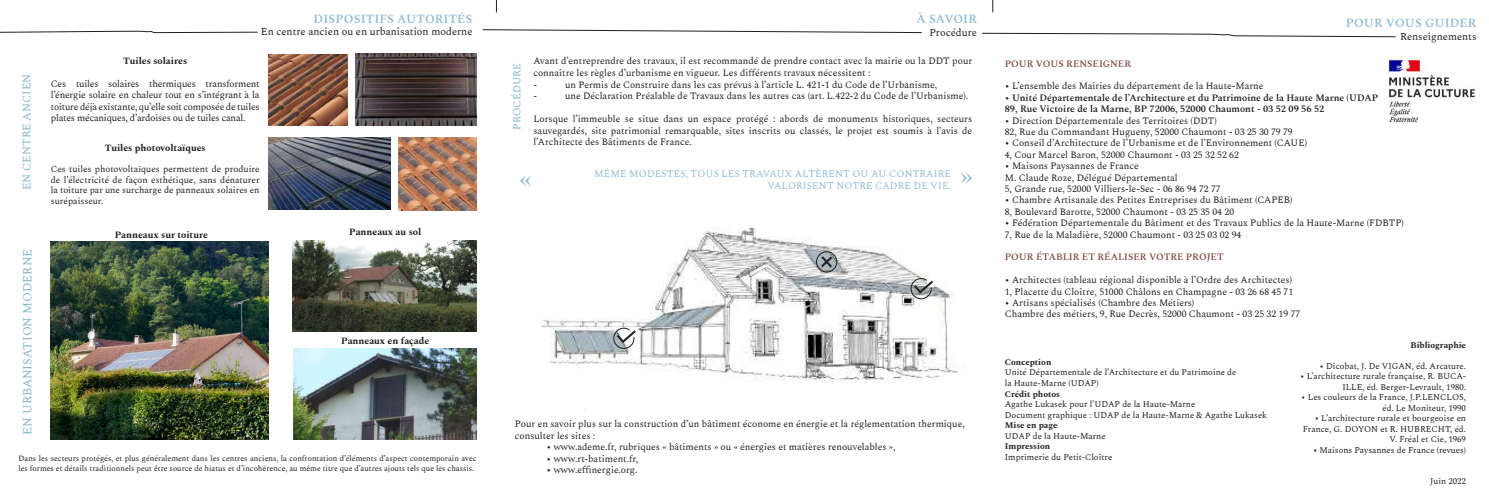
<style>
.page{position:relative;width:1489px;height:497px;background:#fff}
.page>*{position:absolute;margin:0;border:0;box-sizing:border-box;transform-origin:0 0}
.t1{font:28.18px "Spectral";color:#92bcd2}
.t2{font:600 12.25px "Spectral";letter-spacing:.01em;color:#92bcd2}
.t3{font:12.25px "Spectral";color:#85b7cc}
.t4{font:11.38px "Spectral";color:#85b7cc}
.t5{font:10.5px "Spectral";color:#231f20}
.t6{font:10.5px "Spectral";color:#85b7cc}
.t7{font:9.97px/12px "Spectral";letter-spacing:.01em;color:#92bcd2;text-align:right}
.t8{font:9.62px/11.4px "Spectral";color:#231f20}
.t9{font:600 9.62px/11.4px "Spectral";color:#231f20}
.t10{font:700 9.62px "Spectral";color:#231f20}
.t11{font:600 9.62px "Spectral";color:#844b49}
.t12{font:9.19px/10.5px "Spectral";color:#231f20;text-align:justify}
.t13{font:8.75px/10.5px "Spectral";color:#231f20;text-align:right}
.t14{font:700 8.75px "Spectral";color:#231f20}
.t15{font:7.88px/9.5px "Spectral";color:#231f20}
</style>
<div class="page">
<img style="left:269px;top:54px;width:78px;height:71px">
<img style="left:269px;top:137px;width:121px;height:72px">
<img style="left:355px;top:54px;width:122px;height:71px">
<img style="left:398px;top:137px;width:79px;height:73px">
<img style="left:293px;top:240px;width:184px;height:91px">
<img style="left:293px;top:348px;width:184px;height:91px">
<img style="left:541px;top:227px;width:417px;height:154px">
<div style="left:816px;top:251px;width:21px;height:21px;border:1px solid #231f20;border-radius:50%"></div>
<svg style="left:818px;top:254px;width:16px;height:15px"></svg>
<div style="left:613px;top:327px;width:21px;height:21px;border:1px solid #231f20;border-radius:50%"></div>
<svg style="left:614px;top:328px;width:24px;height:17px"></svg>
<div style="left:910px;top:278px;width:21px;height:21px;border:1px solid #231f20;border-radius:50%"></div>
<svg style="left:911px;top:278px;width:24px;height:17px"></svg>
<svg style="left:482px;top:29px;width:440px;height:4px"></svg>
<svg style="left:982px;top:32px;width:414px;height:6px"></svg>
<img style="left:51px;top:241px;width:218px;height:198px">
<img style="left:1388px;top:56px;width:87px;height:67px">
<svg style="left:0;top:30px;width:258px;height:3px"></svg>
<svg style="left:496px;top:0;width:1px;height:12px"></svg>
<svg style="left:992px;top:0;width:1px;height:12px"></svg>
<p class="t4" style="left:18px;top:190px;width:118px;rotate:-90deg">EN CENTRE ANCIEN</p>
<p class="t3" style="left:18px;top:434px;width:188px;rotate:-90deg">EN URBANISATION MODERNE</p>
<p class="t2" style="left:313px;top:10px;width:160px">DISPOSITIFS AUTORITÉS</p>
<p class="t5" style="left:261px;top:24px;width:213px">En centre ancien ou en urbanisation moderne</p>
<p class="t10" style="left:123px;top:54px;width:65px">Tuiles solaires</p>
<p class="t8" style="left:51px;top:77px;width:210px;text-align:justify">Ces tuiles solaires thermiques transforment l’énergie solaire en chaleur tout en s’intégrant à la toiture déjà existante, qu’elle soit composée de tuiles plates mécaniques, d’ardoises ou de tuiles canal.</p>
<p class="t10" style="left:105px;top:140px;width:103px">Tuiles photovoltaïques</p>
<p class="t12" style="left:51px;top:163px;width:210px">Ces tuiles photovoltaïques permettent de produire de l’électricité de façon esthétique, sans dénaturer la toiture par une surcharge de panneaux solaires en surépaisseur.</p>
<p class="t10" style="left:115px;top:227px;width:95px">Panneaux sur toiture</p>
<p class="t10" style="left:349px;top:224px;width:74px">Panneaux au sol</p>
<p class="t10" style="left:341px;top:334px;width:90px">Panneaux en façade</p>
<p class="t15" style="left:18px;top:452px;width:459px">Dans les secteurs protégés, et plus généralement dans les centres anciens, la confrontation d’éléments d’aspect contemporain avec les formes et détails traditionnels peut être source de hiatus et d’incohérence, au même titre que d’autres ajouts tels que les chassis.</p>
<p class="t6" style="left:509px;top:130px;width:69px;rotate:-90deg">PROCÉDURE</p>
<p class="t2" style="left:916px;top:10px;width:62px">À SAVOIR</p>
<p class="t5" style="left:929px;top:24px;width:49px">Procédure</p>
<p class="t8" style="left:533px;top:55px;width:440px">Avant d’entreprendre des travaux, il est recommandé de prendre contact avec la mairie ou la DDT pour connaître les règles d’urbanisme en vigueur. Les différents travaux nécessitent :<br>-</p>
<p class="t8" style="left:565px;top:78px;width:374px">un Permis de Construire dans les cas prévus à l’article L. 421-1 du Code de l’Urbanisme,</p>
<p class="t8" style="left:533px;top:89px;width:5px">-</p>
<p class="t8" style="left:565px;top:89px;width:404px">une Déclaration Préalable de Travaux dans les autres cas (art. L.422-2 du Code de l’Urbanisme).</p>
<p class="t8" style="left:533px;top:112px;width:440px;text-align:justify">Lorsque l’immeuble se situe dans un espace protégé : abords de monuments historiques, secteurs sauvegardés, site patrimonial remarquable, sites inscrits ou classés, le projet est soumis à l’avis de l’Architecte des Bâtiments de France.</p>
<h1 class="t1" style="left:519px;top:159px;width:14px">«</h1>
<p class="t7" style="left:594px;top:167px;width:358px">MÊME MODESTES, TOUS LES TRAVAUX ALTÈRENT OU AU CONTRAIRE<br>VALORISENT NOTRE CADRE DE VIE.</p>
<h1 class="t1" style="left:972px;top:199px;width:14px;rotate:-180deg">«</h1>
<p class="t8" style="left:515px;top:417px;width:451px">Pour en savoir plus sur la construction d’un bâtiment économe en énergie et la réglementation thermique, consulter les sites :</p>
<p class="t8" style="left:546px;top:440px;width:350px">• www.ademe.fr, rubriques « bâtiments » ou « énergies et matières renouvelables »,</p>
<p class="t8" style="left:546px;top:451px;width:93px">• www.rt-batiment.fr,</p>
<p class="t8" style="left:546px;top:463px;width:92px">• www.effinergie.org.</p>
<p class="t2" style="left:1345px;top:14px;width:132px">POUR VOUS GUIDER</p>
<p class="t5" style="left:1399px;top:29px;width:78px">Renseignements</p>
<p class="t11" style="left:1004px;top:56px;width:128px">POUR VOUS RENSEIGNER</p>
<p class="t8" style="left:1004px;top:80px;width:260px">• L’ensemble des Mairies du département de la Haute-Marne</p>
<p class="t9" style="left:1004px;top:91px;width:377px">• Unité Départementale de l’Architecture et du Patrimoine de la Haute Marne (UDAP)<br>89, Rue Victoire de la Marne, BP 72006, 52000 Chaumont - 03 52 09 56 52</p>
<p class="t8" style="left:1004px;top:114px;width:289px">• Direction Départementale des Territoires (DDT)<br>82, Rue du Commandant Hugueny, 52000 Chaumont - 03 25 30 79 79</p>
<p class="t8" style="left:1004px;top:137px;width:304px">• Conseil d’Architecture de l’Urbanisme et de l’Environnement (CAUE)<br>4, Cour Marcel Baron, 52000 Chaumont - 03 25 32 52 62</p>
<p class="t8" style="left:1004px;top:159px;width:217px">• Maisons Paysannes de France<br>M. Claude Roze, Délégué Départemental<br>5, Grande rue, 52000 Villiers-le-Sec - 06 86 94 72 77</p>
<p class="t8" style="left:1004px;top:193px;width:289px">• Chambre Artisanale des Petites Entreprises du Bâtiment (CAPEB)<br>8, Boulevard Barotte, 52000 Chaumont - 03 25 35 04 20</p>
<p class="t8" style="left:1004px;top:216px;width:400px">• Fédération Départementale du Bâtiment et des Travaux Publics de la Haute-Marne (FDBTP)<br>7, Rue de la Maladière, 52000 Chaumont - 03 25 03 02 94</p>
<p class="t11" style="left:1004px;top:250px;width:220px">POUR ÉTABLIR ET RÉALISER VOTRE PROJET</p>
<p class="t8" style="left:1004px;top:273px;width:290px">• Architectes (tableau régional disponible à l’Ordre des Architectes)<br>1, Placette du Cloître, 51000 Châlons en Champagne - 03 26 68 45 71</p>
<p class="t8" style="left:1004px;top:296px;width:297px">• Artisans spécialisés (Chambre des Métiers)<br>Chambre des métiers, 9, Rue Decrès, 52000 Chaumont - 03 25 32 19 77</p>
<p class="t14" style="left:1004px;top:355px;width:48px">Conception</p>
<p class="t13" style="left:1004px;top:366px;width:233px;text-align:left">Unité Départementale de l’Architecture et du Patrimoine de la Haute-Marne (UDAP)</p>
<p class="t14" style="left:1004px;top:387px;width:57px">Crédit photos</p>
<p class="t13" style="left:1004px;top:398px;width:264px;text-align:left">Agathe Lukasek pour l’UDAP de la Haute-Marne<br>Document graphique : UDAP de la Haute-Marne &amp; Agathe Lukasek</p>
<p class="t14" style="left:1004px;top:418px;width:54px">Mise en page</p>
<p class="t13" style="left:1004px;top:429px;width:102px">UDAP de la Haute-Marne</p>
<p class="t14" style="left:1004px;top:439px;width:47px">Impression</p>
<p class="t13" style="left:1004px;top:450px;width:109px">Imprimerie du Petit-Cloître</p>
<p class="t14" style="left:1410px;top:338px;width:57px">Bibliographie</p>
<p class="t13" style="left:1319px;top:359px;width:148px">• Dicobat, J. De VIGAN, éd. Arcature.</p>
<p class="t13" style="left:1299px;top:370px;width:167px">• L’architecture rurale française, R. BUCA-<br>ILLE, éd. Berger-Levrault, 1980.</p>
<p class="t13" style="left:1301px;top:391px;width:166px">• Les couleurs de la France, J.P.LENCLOS, éd. Le Moniteur, 1990</p>
<p class="t13" style="left:1302px;top:412px;width:165px">• L’architecture rurale et bourgeoise en<br>France, G. DOYON et R. HUBRECHT, éd.<br>V. Fréal et Cie, 1969</p>
<p class="t13" style="left:1312px;top:443px;width:154px">• Maisons Paysannes de France (revues)</p>
<p class="t13" style="left:1429px;top:475px;width:37px">Juin 2022</p>
</div>
